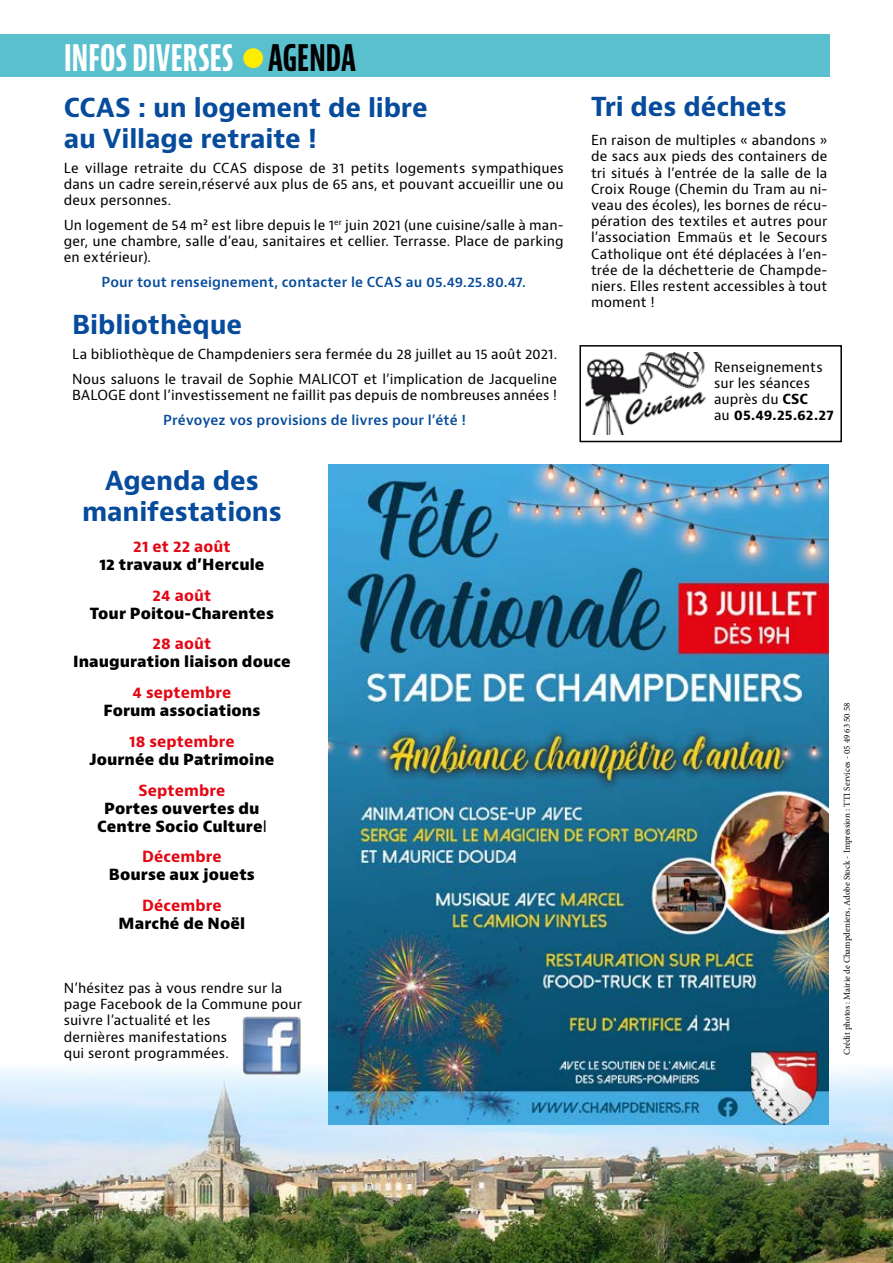
<style>
.page{position:relative;width:893px;height:1263px;background:#fff}
.page>*{position:absolute;margin:0;border:0;box-sizing:border-box;transform-origin:0 0}
.t1{font:700 extra-condensed 39px "Bernino Sans";letter-spacing:-.01em;color:#fff}
.t2{font:700 25.5px/30.6px "Bernino Sans";letter-spacing:-.005em;color:#064b9c}
.t3{font:800 15px/18px "Bernino Sans";letter-spacing:.005em;color:#000;text-align:center}
.t4{font:700 15px "Bernino Sans";letter-spacing:.005em;color:#e30613}
.t5{font:13.5px/16.2px "Bernino Sans";letter-spacing:.005em;color:#000;text-align:justify}
.t6{font:600 13.5px "Bernino Sans";letter-spacing:.01em;color:#064b9c}
.t7{font:9px "Minion Pro";color:#000}
.s1{color:#000}
.s2{font-weight:400}
.s3{font-weight:700}
</style>
<div class="page">
<img style="left:0;top:1063px;width:892px;height:200px">
<div style="left:0;top:34px;width:829px;height:43px;background:#5ac0ce"></div>
<div style="left:243px;top:48px;width:20px;height:20px;background:#ffed00;border-radius:50%"></div>
<img style="left:243px;top:1017px;width:57px;height:57px">
<img style="left:328px;top:465px;width:500px;height:659px">
<img style="left:586px;top:353px;width:120px;height:82px">
<div style="left:579px;top:345px;width:263px;height:97px;border:2px solid #000"></div>
<h1 class="t1" style="left:64px;top:34px;width:294px">INFOS DIVERSES <span class="s1">AGENDA</span></h1>
<h2 class="t2" style="left:64px;top:93px;width:366px">CCAS : un logement de libre au Village retraite !</h2>
<p class="t5" style="left:64px;top:160px;width:501px">Le village retraite du CCAS dispose de 31 petits logements sympathiques dans un cadre serein,réservé aux plus de 65 ans, et pouvant accueillir une ou deux personnes.</p>
<p class="t5" style="left:64px;top:217px;width:501px">Un logement de 54 m² est libre depuis le 1<sup>er</sup> juin 2021 (une cuisine/salle à man&shy;ger, une chambre, salle d’eau, sanitaires et cellier. Terrasse. Place de parking en extérieur).</p>
<p class="t6" style="left:102px;top:273px;width:426px">Pour tout renseignement, contacter le CCAS au 05.49.25.80.47.</p>
<h2 class="t2" style="left:72px;top:310px;width:171px">Bibliothèque</h2>
<p class="t5" style="left:72px;top:342px;width:486px;line-height:24.8px">La bibliothèque de Champdeniers sera fermée du 28 juillet au 15 août 2021.<br>Nous saluons le travail de Sophie MALICOT et l’implication de Jacqueline</p>
<p class="t5" style="left:72px;top:387px;width:486px">BALOGE dont l’investissement ne faillit pas depuis de nombreuses années !</p>
<p class="t6" style="left:163px;top:411px;width:304px">Prévoyez vos provisions de livres pour l’été !</p>
<h2 class="t2" style="left:82px;top:466px;width:201px;text-align:center">Agenda des manifestations</h2>
<p class="t4" style="left:133px;top:537px;width:99px">21 et 22 août</p>
<p class="t3" style="left:99px;top:555px;width:167px">12 travaux d’Hercule</p>
<p class="t4" style="left:153px;top:585px;width:60px">24 août</p>
<p class="t3" style="left:90px;top:604px;width:186px">Tour Poitou-Charentes</p>
<p class="t4" style="left:153px;top:634px;width:60px">28 août</p>
<p class="t3" style="left:73px;top:653px;width:219px">Inauguration liaison douce</p>
<p class="t4" style="left:133px;top:683px;width:100px">4 septembre</p>
<p class="t3" style="left:104px;top:702px;width:158px">Forum associations</p>
<p class="t4" style="left:129px;top:732px;width:107px">18 septembre</p>
<p class="t3" style="left:89px;top:750px;width:187px">Journée du Patrimoine</p>
<p class="t4" style="left:138px;top:780px;width:88px">Septembre</p>
<p class="t3" style="left:97px;top:799px;width:171px">Portes ouvertes du<br>Centre Socio Culture<span class="s2">l</span></p>
<p class="t4" style="left:142px;top:847px;width:81px">Décembre</p>
<p class="t3" style="left:109px;top:866px;width:148px">Bourse aux jouets</p>
<p class="t4" style="left:142px;top:896px;width:81px">Décembre</p>
<p class="t3" style="left:119px;top:915px;width:128px">Marché de Noël</p>
<p class="t5" style="left:64px;top:980px;width:240px;text-align:left">N’hésitez pas à vous rendre sur la page Facebook de la Commune pour suivre l’actualité et les<br>dernières manifestations<br>qui seront programmées.</p>
<h2 class="t2" style="left:591px;top:92px;width:197px">Tri des déchets</h2>
<p class="t5" style="left:591px;top:132px;width:238px">En raison de multiples « abandons » de sacs aux pieds des containers de tri situés à l’entrée de la salle de la Croix Rouge (Chemin du Tram au ni&shy;veau des écoles), les bornes de récu&shy;pération des textiles et autres pour l’association Emmaüs et le Secours Catholique ont été déplacées à l’en&shy;trée de la déchetterie de Champde&shy;niers. Elles restent accessibles à tout moment !</p>
<p class="t5" style="left:714px;top:359px;width:121px;text-align:left">Renseignements sur les séances auprès du <span class="s3">CSC<br></span>au <span class="s3">05.49.25.62.27</span></p>
<p class="t7" style="left:841px;top:1055px;width:354px;rotate:-90deg">Crédit photos : Mairie de Champdeniers, Adobe Stock - Impression : TTI Services - 05 49 63 50 58</p>
</div>
